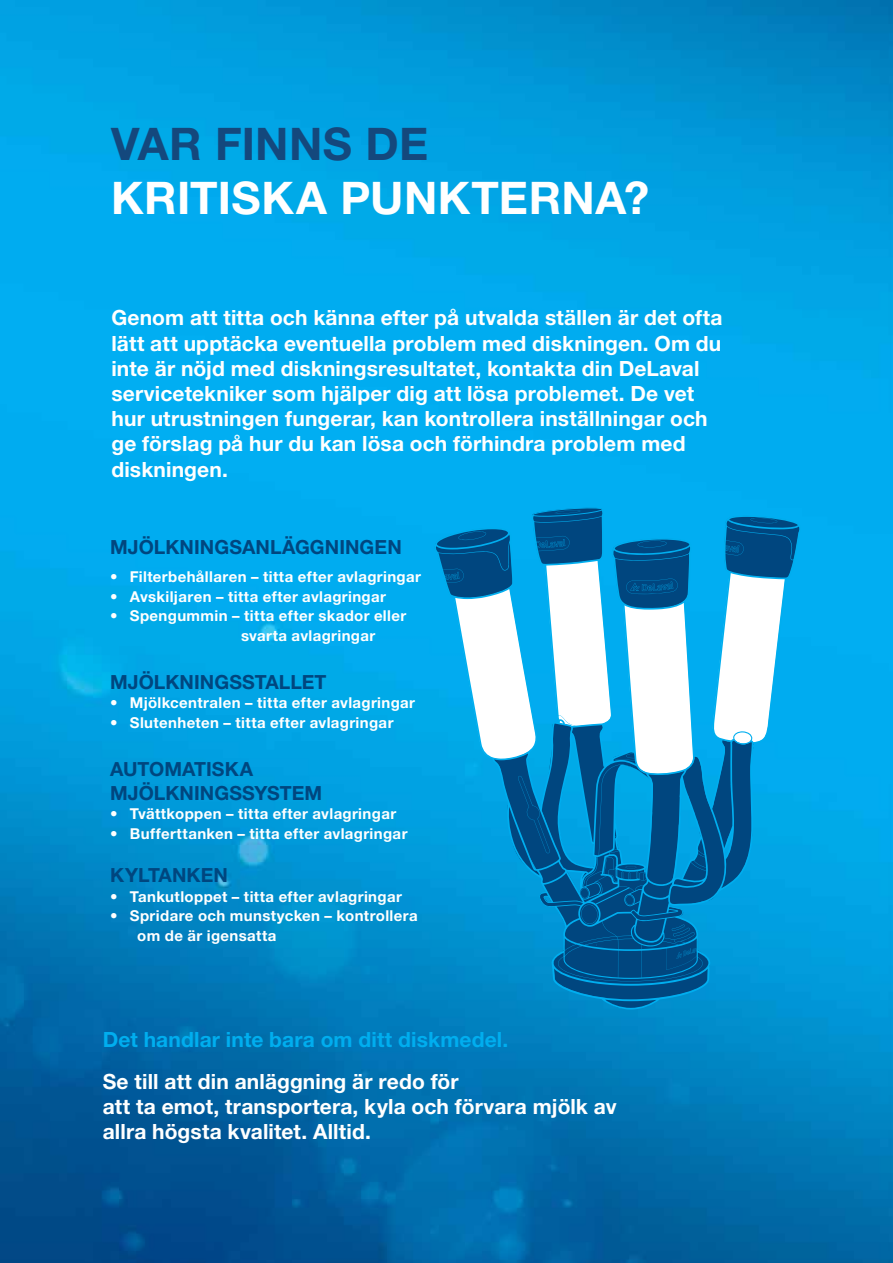
<style>
.page{position:relative;width:893px;height:1263px;background:#fff}
.page>*{position:absolute;margin:0;border:0;box-sizing:border-box;transform-origin:0 0}
.t1{font:700 45px "Helvetica Neue LT Std";letter-spacing:.01em;color:#fff}
.t2{font:700 45px "Helvetica Neue LT Std";letter-spacing:.01em;color:#14487d}
.t3{font:700 21px/25.2px "Helvetica Neue LT Std";letter-spacing:.005em;color:#fff}
.t4{font:700 21px "Helvetica Neue LT Std";letter-spacing:.005em;color:#00aeef}
.t5{font:700 19.5px/24px "Helvetica Neue LT Std";letter-spacing:.005em;color:#00467f}
.t6{font:700 15px/19.5px "Helvetica Neue LT Std";letter-spacing:.025em;color:#fff}
</style>
<div class="page">
<img style="left:0;top:0;width:893px;height:1263px">
<svg style="left:433px;top:507px;width:368px;height:501px"></svg>
<h1 class="t2" style="left:111px;top:116px;width:319px">VAR FINNS DE</h1>
<h1 class="t1" style="left:111px;top:170px;width:539px">KRITISKA PUNKTERNA?</h1>
<p class="t3" style="left:111px;top:305px;width:613px">Genom att titta och känna efter på utvalda ställen är det ofta lätt att upptäcka eventuella problem med diskningen. Om du inte är nöjd med diskningsresultatet, kontakta din DeLaval servicetekniker som hjälper dig att lösa problemet. De vet hur utrustningen fungerar, kan kontrollera inställningar och ge förslag på hur du kan lösa och förhindra problem med diskningen.</p>
<p class="t5" style="left:110px;top:535px;width:293px">MJÖLKNINGSANLÄGGNINGEN</p>
<p class="t6" style="left:110px;top:567px;width:312px">• Filterbehållaren – titta efter avlagringar</p>
<p class="t6" style="left:110px;top:586px;width:277px">• Avskiljaren – titta efter avlagringar</p>
<p class="t6" style="left:241px;top:606px;width:167px;text-indent:-131px">• Spengummin – titta efter skador eller svarta avlagringar</p>
<p class="t5" style="left:110px;top:669px;width:218px">MJÖLKNINGSSTALLET</p>
<p class="t6" style="left:110px;top:693px;width:306px">• Mjölkcentralen – titta efter avlagringar</p>
<p class="t6" style="left:110px;top:712px;width:285px">• Slutenheten – titta efter avlagringar</p>
<p class="t5" style="left:110px;top:756px;width:213px">AUTOMATISKA<br>MJÖLKNINGSSYSTEM</p>
<p class="t6" style="left:110px;top:804px;width:287px">• Tvättkoppen – titta efter avlagringar</p>
<p class="t6" style="left:110px;top:823px;width:299px">• Bufferttanken – titta efter avlagringar</p>
<p class="t5" style="left:110px;top:863px;width:119px">KYLTANKEN</p>
<p class="t6" style="left:110px;top:886px;width:293px">• Tankutloppet – titta efter avlagringar</p>
<p class="t6" style="left:137px;top:906px;width:282px;text-indent:-27px">• Spridare och munstycken – kontrollera om de är igensatta</p>
<p class="t4" style="left:103px;top:1026px;width:407px">Det handlar inte bara om ditt diskmedel.</p>
<p class="t3" style="left:103px;top:1068px;width:515px">Se till att din anläggning är redo för<br>att ta emot, transportera, kyla och förvara mjölk av allra högsta kvalitet. Alltid.</p>
</div>
